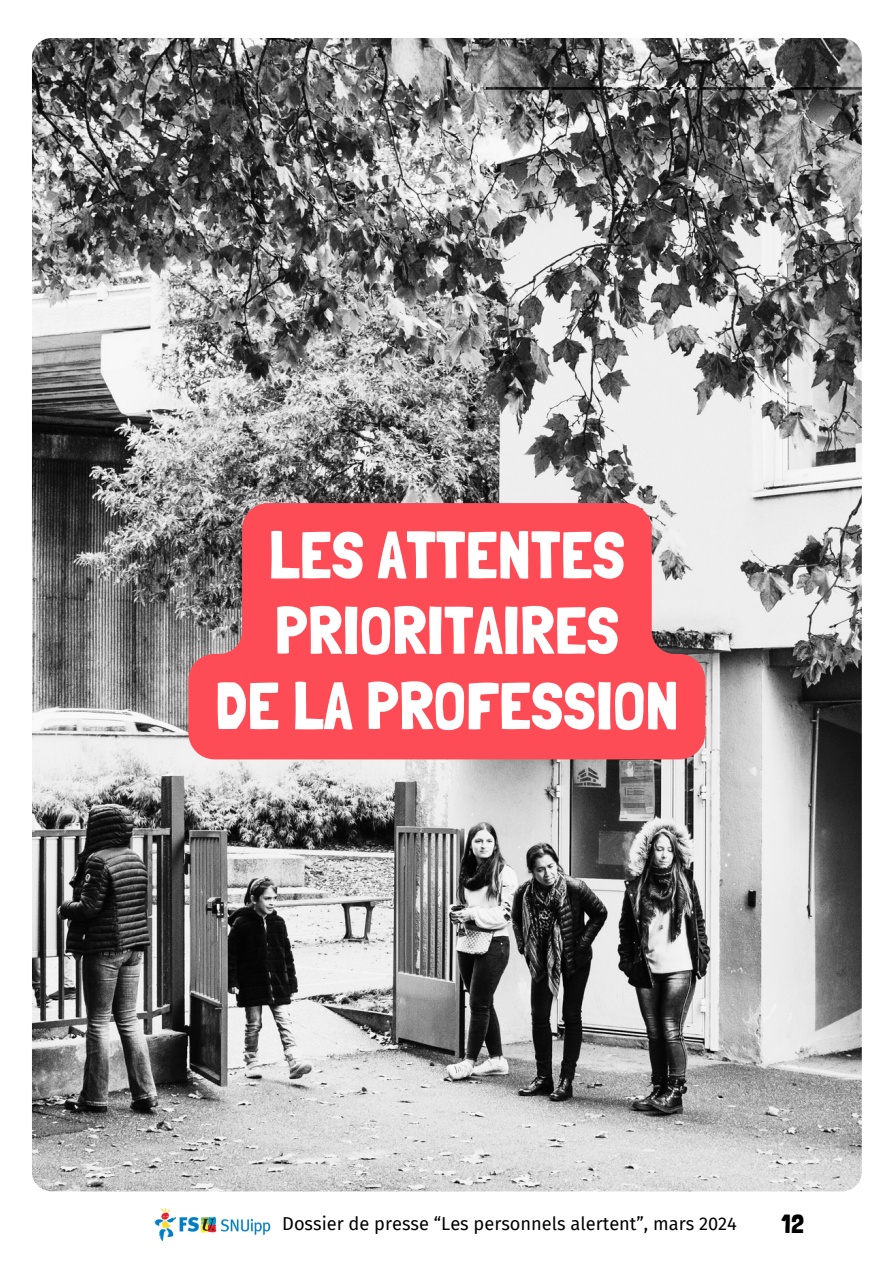
<style>
.page{position:relative;width:894px;height:1264px;background:#fff}
.page>*{position:absolute;margin:0;border:0;box-sizing:border-box;transform-origin:0 0}
.t1{font:66.75px/75.3px "Londrina Solid";color:#fff;text-align:center}
.t2{font:26.25px "Londrina Solid";color:#000}
.t3{font:18.3px "Fira Sans";color:#000}
</style>
<div class="page">
<img style="left:32px;top:38px;width:829px;height:1153px;border-radius:20px">
<svg style="left:188px;top:503px;width:517px;height:256px;background:#f2565f"></svg>
<img style="left:154px;top:1208px;width:117px;height:33px">
<h1 class="t1" style="left:215px;top:517px;width:465px">LES ATTENTES<br>PRIORITAIRES<br>DE LA PROFESSION</h1>
<p class="t3" style="left:282px;top:1212px;width:456px">Dossier de presse “Les personnels alertent”, mars 2024</p>
<p class="t2" style="left:781px;top:1208px;width:24px">12</p>
</div>
